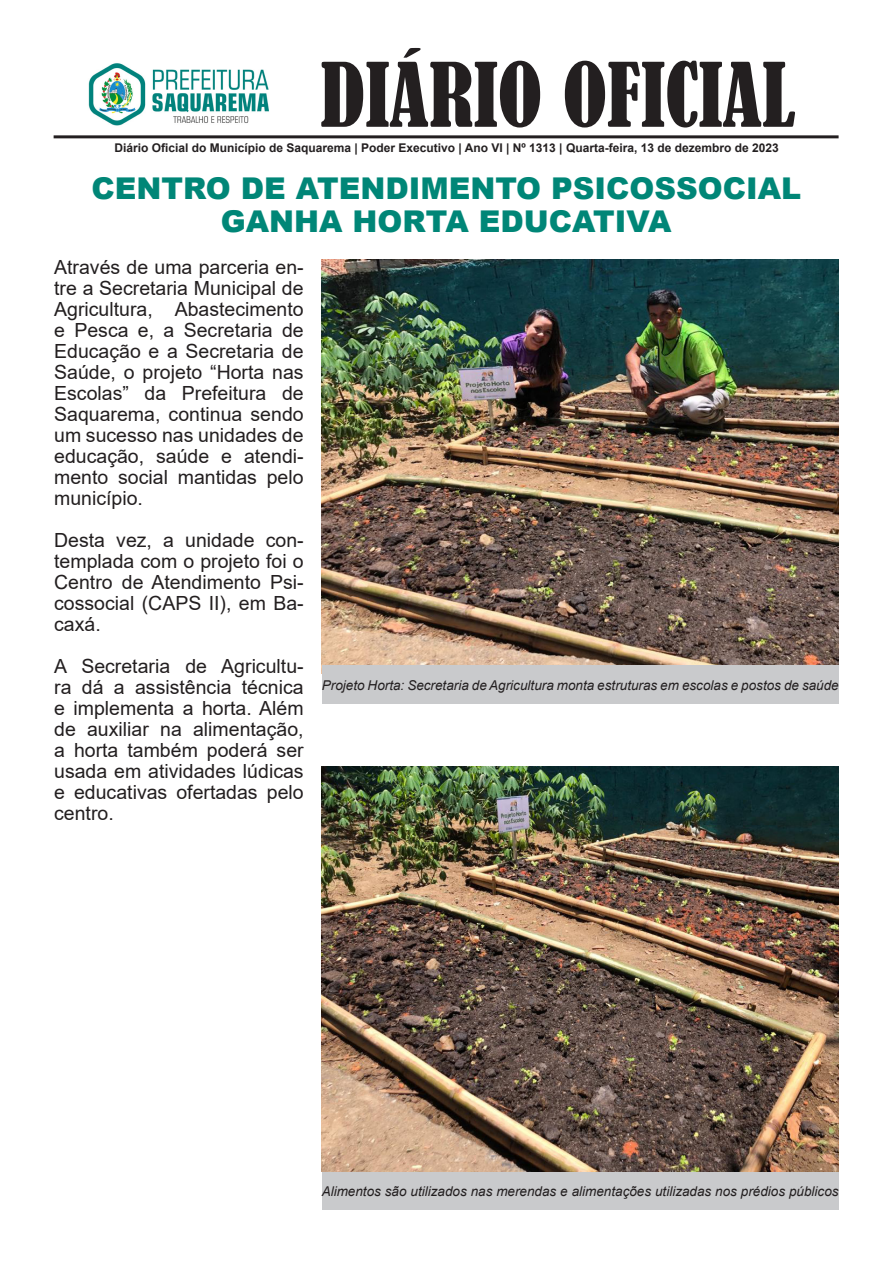
<style>
.page{position:relative;width:893px;height:1263px;background:#fff}
.page>*{position:absolute;margin:0;border:0;box-sizing:border-box;transform-origin:0 0}
.t1{font:condensed 82.5px "Bernard";color:#231f20}
.t2{font:900 30px "Arial";color:#008677}
.t3{font:19.5px/21px "Arial";color:#231f20;text-align:justify}
.t4{font:italic 13.5px "Arial";color:#231f20}
.t5{font:700 12px "Arial";color:#231f20}
</style>
<div class="page">
<hr style="left:54px;top:135px;width:785px;height:3px;background:#231f20">
<img style="left:88px;top:63px;width:181px;height:63px">
<div style="left:322px;top:1171px;width:517px;height:39px;background:#c9cacc"></div>
<img style="left:321px;top:259px;width:517px;height:415px">
<img style="left:322px;top:766px;width:517px;height:405px">
<div style="left:322px;top:665px;width:517px;height:39px;background:#c9cacc"></div>
<p class="t1" style="left:321px;top:47px;width:476px">DIÁRIO OFICIAL</p>
<p class="t5" style="left:114px;top:139px;width:666px">Diário Oficial do Município de Saquarema | Poder Executivo | Ano VI | Nº 1313 | Quarta-feira, 13 de dezembro de 2023</p>
<p class="t2" style="left:91px;top:167px;width:711px">CENTRO DE ATENDIMENTO PSICOSSOCIAL</p>
<p class="t2" style="left:221px;top:200px;width:452px">GANHA HORTA EDUCATIVA</p>
<p class="t3" style="left:54px;top:256px;width:251px">Através de uma parceria en&shy;tre a Secretaria Municipal de Agricultura, Abastecimento e Pesca e, a Secretaria de Educação e a Secretaria de Saúde, o projeto “Horta nas Escolas” da Prefeitura de Saquarema, continua sendo um sucesso nas unidades de educação, saúde e atendi&shy;mento social mantidas pelo município.</p>
<p class="t3" style="left:54px;top:529px;width:251px">Desta vez, a unidade con&shy;templada com o projeto foi o Centro de Atendimento Psi&shy;cossocial (CAPS II), em Ba&shy;caxá.</p>
<p class="t3" style="left:54px;top:655px;width:251px">A Secretaria de Agricultu&shy;ra dá a assistência técnica e implementa a horta. Além de auxiliar na alimentação, a horta também poderá ser usada em atividades lúdicas e educativas ofertadas pelo centro.</p>
<p class="t4" style="left:322px;top:676px;width:518px">Projeto Horta: Secretaria de Agricultura monta estruturas em escolas e postos de saúde</p>
<p class="t4" style="left:322px;top:1182px;width:518px">Alimentos são utilizados nas merendas e alimentações utilizadas nos prédios públicos</p>
</div>
